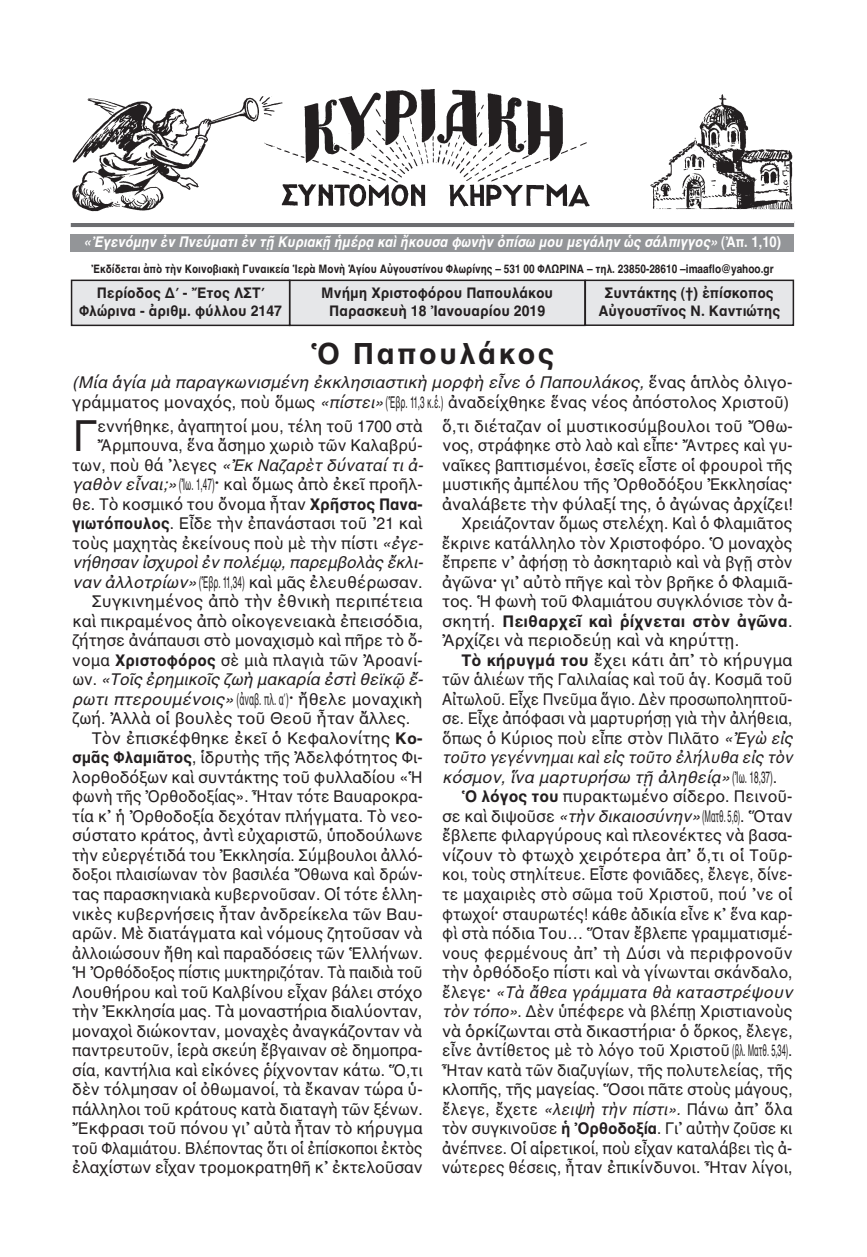
<style>
.page{position:relative;width:867px;height:1257px;background:#fff}
.page>*{position:absolute;margin:0;border:0;box-sizing:border-box;transform-origin:0 0}
.t1{font:43.5px "AL Helvetica";color:#231f20;scale:.95 1}
.t2{font:700 30px "AL Helvetica";letter-spacing:.075em;color:#231f20}
.t3{font:16.5px/19.5px "AL Helvetica";color:#231f20}
.t4{font:16.5px "AL Helvetica";color:#231f20;scale:.95 1}
.t5{font:16.5px "AL Helvetica";color:#231f20;scale:.93 1}
.t6{font:16.5px "AL Helvetica";color:#231f20;scale:.91 1}
.t7{font:italic 16.5px "AL Helvetica";color:#231f20}
.t8{font:16.5px "AL Helvetica";color:#231f20;scale:.5 1}
.t9{font:italic 16.5px "AL Helvetica";color:#231f20;scale:.93 1}
.t10{font:700 16.5px "AL Helvetica";letter-spacing:.01em;color:#231f20}
.t11{font:italic 16.5px "AL Helvetica";color:#231f20;scale:.95 1}
.t12{font:700 15px/18px "AL Helvetica";color:#231f20;text-align:center;scale:.95 1}
.t13{font:italic 700 15px "AL Helvetica";color:#fff;scale:.88 1}
.t14{font:700 12px "AL Helvetica";color:#231f20;scale:.85 1}
.s1{font-style:normal}
.s2{font-style:italic}
.s3{font-weight:700}
.s4{font-weight:400}
.s5{font-weight:700;font-style:normal}
</style>
<div class="page">
<div style="left:290px;top:281px;width:294px;height:43px;background:#e6e7e9"></div>
<div style="left:289px;top:279px;width:296px;height:47px;border:2px solid #231f20"></div>
<div style="left:72px;top:281px;width:217px;height:43px;background:#e6e7e9"></div>
<div style="left:71px;top:279px;width:219px;height:47px;border:2px solid #231f20"></div>
<div style="left:586px;top:281px;width:206px;height:43px;background:#e6e7e9"></div>
<div style="left:584px;top:279px;width:210px;height:47px;border:2px solid #231f20"></div>
<div style="left:71px;top:221px;width:723px;height:6px;background:#6c6d70"></div>
<div style="left:71px;top:234px;width:723px;height:18px;background:#939598"></div>
<div style="left:71px;top:85px;width:723px;height:138px;background:#fff"></div>
<img style="left:72px;top:89px;width:721px;height:123px">
<p class="t13" style="left:84px;top:233px;width:794px">«Ἐγενόμην ἐν Πνεύματι ἐν τῇ Κυριακῇ ἡμέρᾳ καὶ ἤκουσα φωνὴν ὀπίσω μου μεγάλην ὡς σάλπιγγος» <span class="s1">(Ἀπ. 1,10)</span></p>
<p class="t14" style="left:91px;top:261px;width:804px">Ἐκδίδεται ἀπὸ τὴν Κοινοβιακὴ Γυναικεία Ἱερὰ Μονὴ Ἁγίου Αὐγουστίνου Φλωρίνης – 531 00 ΦΛΩΡΙΝΑ – τηλ. 23850-28610 –imaaflo@yahoo.gr</p>
<p class="t12" style="left:79px;top:283px;width:215px">Περίοδος Δ΄ - Ἔτος ΛΣΤ΄<br>Φλώρινα - ἀριθμ. φύλλου 2147</p>
<p class="t12" style="left:598px;top:283px;width:193px">Συντάκτης (†) ἐπίσκοπος<br>Αὐγουστῖνος Ν. Καντιώτης</p>
<p class="t2" style="left:310px;top:336px;width:245px">Ὁ Παπουλάκος</p>
<p class="t3" style="left:72px;top:372px;width:721px"><span class="s2">(Μία ἁγία μὰ παραγκωνισμένη ἐκκλησιαστικὴ μορφὴ εἶνε ὁ Παπουλάκος,</span> ἕνας ἁπλὸς ὀλιγο&shy;γράμματος μοναχός, ποὺ ὅμως <span class="s2">«πίστει»</span> (Ἑβρ. 11,3 κ.ἑ.) ἀναδείχθηκε ἕνας νέος ἀπόστολος Χριστοῦ)</p>
<p class="t12" style="left:321px;top:283px;width:245px">Μνήμη Χριστοφόρου Παπουλάκου<br>Παρασκευὴ 18 Ἰανουαρίου 2019</p>
<p class="t1" style="left:72px;top:410px;width:28px">Γ</p>
<p class="t4" style="left:97px;top:416px;width:344px">εννήθηκε, ἀγαπητοί μου, τέλη τοῦ 1700 στὰ</p>
<p class="t4" style="left:97px;top:436px;width:344px">Ἄρμπουνα, ἕνα ἄσημο χωριὸ τῶν Καλαβρύ-</p>
<p class="t7" style="left:72px;top:455px;width:352px"><span class="s1">των, ποὺ θά ᾽λεγες</span> «Ἐκ Ναζαρὲτ δύναταί τι ἀ-</p>
<p class="t8" style="left:72px;top:475px;width:702px"><span class="s2">γαθὸν εἶναι;»</span>(Ἰω. 1,47)<span class="s3">·</span> καὶ ὅμως ἀπὸ ἐκεῖ προῆλ-</p>
<p class="t3" style="left:72px;top:494px;width:352px">θε. Τὸ κοσμικό του ὄνομα ἦταν <span class="s3">Χρῆστος Πανα-</span></p>
<p class="t4" style="left:72px;top:514px;width:370px"><span class="s3">γιωτόπουλος</span>. Εἶδε τὴν ἐπανάστασι τοῦ ᾽21 καὶ</p>
<p class="t3" style="left:72px;top:533px;width:352px">τοὺς μαχητὰς ἐκείνους ποὺ μὲ τὴν πίστι <span class="s2">«ἐγε-</span></p>
<p class="t7" style="left:72px;top:553px;width:352px">νήθησαν ἰσχυροὶ ἐν πολέμῳ, παρεμβολὰς ἔκλι-</p>
<p class="t8" style="left:72px;top:572px;width:702px"><span class="s2">ναν ἀλλοτρίων»</span>(Ἑβρ. 11,34) καὶ μᾶς ἐλευθέρωσαν.</p>
<p class="t3" style="left:92px;top:591px;width:333px">Συγκινημένος ἀπὸ τὴν ἐθνικὴ περιπέτεια</p>
<p class="t3" style="left:72px;top:611px;width:352px">καὶ πικραμένος ἀπὸ οἰκογενειακὰ ἐπεισόδια,</p>
<p class="t3" style="left:72px;top:630px;width:352px">ζήτησε ἀνάπαυσι στὸ μοναχισμὸ καὶ πῆρε τὸ ὄ-</p>
<p class="t4" style="left:72px;top:650px;width:370px">νομα <span class="s3">Χριστοφόρος</span> σὲ μιὰ πλαγιὰ τῶν Ἀροανί-</p>
<p class="t7" style="left:72px;top:670px;width:352px"><span class="s1">ων.</span> «Τοῖς ἐρημικοῖς ζωὴ μακαρία ἐστὶ θεϊκῷ ἔ-</p>
<p class="t8" style="left:72px;top:689px;width:702px"><span class="s2">ρωτι πτερουμένοις»</span> (ἀναβ. πλ. α΄)<span class="s3">·</span> ἤθελε μοναχικὴ</p>
<p class="t3" style="left:72px;top:708px;width:340px">ζωή. Ἀλλὰ οἱ βουλὲς τοῦ Θεοῦ ἦταν ἄλλες.</p>
<p class="t3" style="left:92px;top:728px;width:332px">Τὸν ἐπισκέφθηκε ἐκεῖ ὁ Κεφαλονίτης <span class="s3">Κο-</span></p>
<p class="t4" style="left:72px;top:748px;width:370px"><span class="s3">σμᾶς Φλαμιᾶτος</span>, ἱδρυτὴς τῆς Ἀδελφότητος Φι-</p>
<p class="t3" style="left:72px;top:767px;width:352px">λορθοδόξων καὶ συντάκτης τοῦ φυλλαδίου «Ἡ</p>
<p class="t5" style="left:72px;top:787px;width:378px">φωνὴ τῆς Ὀρθοδοξίας». Ἦταν τότε Βαυαροκρα-</p>
<p class="t4" style="left:72px;top:806px;width:370px">τία κ᾽ ἡ Ὀρθοδοξία δεχόταν πλήγματα. Τὸ νεο-</p>
<p class="t3" style="left:72px;top:825px;width:352px">σύστατο κράτος, ἀντὶ εὐχαριστῶ, ὑποδούλωνε</p>
<p class="t4" style="left:72px;top:845px;width:370px">τὴν εὐεργέτιδά του Ἐκκλησία. Σύμβουλοι ἀλλό-</p>
<p class="t6" style="left:72px;top:865px;width:386px">δοξοι πλαισίωναν τὸν βασιλέα Ὄθωνα καὶ δρών-</p>
<p class="t3" style="left:72px;top:884px;width:352px">τας παρασκηνιακὰ κυβερνοῦσαν. Οἱ τότε ἑλλη-</p>
<p class="t3" style="left:72px;top:903px;width:352px">νικὲς κυβερνήσεις ἦταν ἀνδρείκελα τῶν Βαυ-</p>
<p class="t3" style="left:72px;top:923px;width:352px">αρῶν. Μὲ διατάγματα καὶ νόμους ζητοῦσαν νὰ</p>
<p class="t6" style="left:72px;top:943px;width:386px">ἀλλοιώσουν ἤθη καὶ παραδόσεις τῶν Ἑλλήνων.</p>
<p class="t4" style="left:72px;top:962px;width:370px">Ἡ Ὀρθόδοξος πίστις μυκτηριζόταν. Τὰ παιδιὰ τοῦ</p>
<p class="t3" style="left:72px;top:981px;width:352px">Λουθήρου καὶ τοῦ Καλβίνου εἶχαν βάλει στόχο</p>
<p class="t3" style="left:72px;top:1001px;width:351px">τὴν Ἐκκλησία μας. Τὰ μοναστήρια διαλύονταν,</p>
<p class="t3" style="left:72px;top:1020px;width:352px">μοναχοὶ διώκονταν, μοναχὲς ἀναγκάζονταν νὰ</p>
<p class="t5" style="left:72px;top:1040px;width:378px">παντρευτοῦν, ἱερὰ σκεύη ἔβγαιναν σὲ δημοπρα-</p>
<p class="t4" style="left:72px;top:1060px;width:370px">σία, καντήλια καὶ εἰκόνες ῥίχνονταν κάτω. Ὅ,τι</p>
<p class="t3" style="left:72px;top:1079px;width:352px">δὲν τόλμησαν οἱ ὀθωμανοί, τὰ ἔκαναν τώρα ὑ-</p>
<p class="t3" style="left:72px;top:1098px;width:352px">πάλληλοι τοῦ κράτους κατὰ διαταγὴ τῶν ξένων.</p>
<p class="t3" style="left:72px;top:1118px;width:352px">Ἔκφρασι τοῦ πόνου γι᾽ αὐτὰ ἦταν τὸ κήρυγμα</p>
<p class="t6" style="left:72px;top:1138px;width:386px">τοῦ Φλαμιάτου. Βλέποντας ὅτι οἱ ἐπίσκοποι ἐκτὸς</p>
<p class="t3" style="left:72px;top:1157px;width:352px">ἐλαχίστων εἶχαν τρομοκρατηθῆ κ᾽ ἐκτελοῦσαν</p>
<p class="t3" style="left:442px;top:416px;width:352px">ὅ,τι διέταζαν οἱ μυστικοσύμβουλοι τοῦ Ὄθω-</p>
<p class="t3" style="left:442px;top:435px;width:351px">νος, στράφηκε στὸ λαὸ καὶ εἶπε<span class="s3">·</span> Ἄντρες καὶ γυ-</p>
<p class="t4" style="left:442px;top:455px;width:370px">ναῖκες βαπτισμένοι, ἐσεῖς εἶστε οἱ φρουροὶ τῆς</p>
<p class="t4" style="left:442px;top:475px;width:370px">μυστικῆς ἀμπέλου τῆς Ὀρθοδόξου Ἐκκλησίας<span class="s3">·</span></p>
<p class="t3" style="left:442px;top:494px;width:352px">ἀναλάβετε τὴν φύλαξί της, ὁ ἀγώνας ἀρχίζει!</p>
<p class="t4" style="left:461px;top:514px;width:350px">Χρειάζονταν ὅμως στελέχη. Καὶ ὁ Φλαμιᾶτος</p>
<p class="t4" style="left:442px;top:533px;width:370px">ἔκρινε κατάλληλο τὸν Χριστοφόρο. Ὁ μοναχὸς</p>
<p class="t4" style="left:442px;top:553px;width:370px">ἔπρεπε ν᾽ ἀφήσῃ τὸ ἀσκηταριὸ καὶ νὰ βγῇ στὸν</p>
<p class="t3" style="left:442px;top:572px;width:352px">ἀγῶνα<span class="s3">·</span> γι᾽ αὐτὸ πῆγε καὶ τὸν βρῆκε ὁ Φλαμιᾶ-</p>
<p class="t3" style="left:442px;top:591px;width:352px">τος. Ἡ φωνὴ τοῦ Φλαμιάτου συγκλόνισε τὸν ἀ-</p>
<p class="t10" style="left:442px;top:611px;width:352px"><span class="s4">σκητή.</span> Πειθαρχεῖ καὶ ῥίχνεται στὸν ἀγῶνα<span class="s4">.</span></p>
<p class="t3" style="left:442px;top:630px;width:298px">Ἀρχίζει νὰ περιοδεύῃ καὶ νὰ κηρύττῃ.</p>
<p class="t3" style="left:461px;top:650px;width:332px"><span class="s3">Τὸ κήρυγμά του</span> ἔχει κάτι ἀπ᾽ τὸ κήρυγμα</p>
<p class="t5" style="left:442px;top:670px;width:378px">τῶν ἁλιέων τῆς Γαλιλαίας καὶ τοῦ ἁγ. Κοσμᾶ τοῦ</p>
<p class="t6" style="left:442px;top:689px;width:386px">Αἰτωλοῦ. Εἶχε Πνεῦμα ἅγιο. Δὲν προσωποληπτοῦ-</p>
<p class="t5" style="left:442px;top:709px;width:378px">σε. Εἶχε ἀπόφασι νὰ μαρτυρήσῃ γιὰ τὴν ἀλήθεια,</p>
<p class="t4" style="left:442px;top:728px;width:370px">ὅπως ὁ Κύριος ποὺ εἶπε στὸν Πιλᾶτο <span class="s2">«Ἐγὼ εἰς</span></p>
<p class="t9" style="left:442px;top:748px;width:378px">τοῦτο γεγέννημαι καὶ εἰς τοῦτο ἐλήλυθα εἰς τὸν</p>
<p class="t7" style="left:442px;top:767px;width:337px">κόσμον, ἵνα μαρτυρήσω τῇ ἀληθείᾳ»<span class="s1">(Ἰω. 18,37).</span></p>
<p class="t3" style="left:461px;top:786px;width:332px"><span class="s3">Ὁ λόγος του</span> πυρακτωμένο σίδερο. Πεινοῦ-</p>
<p class="t3" style="left:442px;top:806px;width:352px">σε καὶ διψοῦσε <span class="s2">«τὴν δικαιοσύνην»</span>(Ματθ. 5,6). Ὅταν</p>
<p class="t3" style="left:442px;top:825px;width:352px">ἔβλεπε φιλαργύρους καὶ πλεονέκτες νὰ βασα-</p>
<p class="t3" style="left:442px;top:845px;width:352px">νίζουν τὸ φτωχὸ χειρότερα ἀπ᾽ ὅ,τι οἱ Τοῦρ-</p>
<p class="t6" style="left:442px;top:865px;width:386px">κοι, τοὺς στηλίτευε. Εἶστε φονιᾶδες, ἔλεγε, δίνε-</p>
<p class="t5" style="left:442px;top:884px;width:378px">τε μαχαιριὲς στὸ σῶμα τοῦ Χριστοῦ, πού ᾽νε οἱ</p>
<p class="t5" style="left:442px;top:904px;width:378px">φτωχοί<span class="s3">·</span> σταυρωτές! κάθε ἀδικία εἶνε κ᾽ ἕνα καρ-</p>
<p class="t4" style="left:442px;top:923px;width:370px">φὶ στὰ πόδια Του… Ὅταν ἔβλεπε γραμματισμέ-</p>
<p class="t5" style="left:442px;top:943px;width:378px">νους φερμένους ἀπ᾽ τὴ Δύσι νὰ περιφρονοῦν</p>
<p class="t3" style="left:442px;top:962px;width:352px">τὴν ὀρθόδοξο πίστι καὶ νὰ γίνωνται σκάνδαλο,</p>
<p class="t11" style="left:442px;top:982px;width:370px"><span class="s1">ἔλεγε</span><span class="s5">·</span> «Τὰ ἄθεα γράμματα θὰ καταστρέψουν</p>
<p class="t4" style="left:442px;top:1001px;width:370px"><span class="s2">τὸν τόπο»</span>. Δὲν ὑπέφερε νὰ βλέπῃ Χριστιανοὺς</p>
<p class="t3" style="left:442px;top:1020px;width:352px">νὰ ὁρκίζωνται στὰ δικαστήρια<span class="s3">·</span> ὁ ὅρκος, ἔλεγε,</p>
<p class="t5" style="left:442px;top:1040px;width:378px">εἶνε ἀντίθετος μὲ τὸ λόγο τοῦ Χριστοῦ(βλ. Ματθ. 5,34).</p>
<p class="t5" style="left:442px;top:1060px;width:378px">Ἦταν κατὰ τῶν διαζυγίων, τῆς πολυτελείας, τῆς</p>
<p class="t3" style="left:442px;top:1079px;width:352px">κλοπῆς, τῆς μαγείας. Ὅσοι πᾶτε στοὺς μάγους,</p>
<p class="t5" style="left:442px;top:1099px;width:378px">ἔλεγε, ἔχετε <span class="s2">«λειψὴ τὴν πίστι».</span> Πάνω ἀπ᾽ ὅλα</p>
<p class="t4" style="left:442px;top:1118px;width:370px">τὸν συγκινοῦσε <span class="s3">ἡ Ὀρθοδοξία</span>. Γι᾽ αὐτὴν ζοῦσε κι</p>
<p class="t5" style="left:442px;top:1138px;width:378px">ἀνέπνεε. Οἱ αἱρετικοί, ποὺ εἶχαν καταλάβει τὶς ἀ-</p>
<p class="t5" style="left:441px;top:1157px;width:379px">νώτερες θέσεις, ἦταν ἐπικίνδυνοι. Ἦταν λίγοι,</p>
</div>
